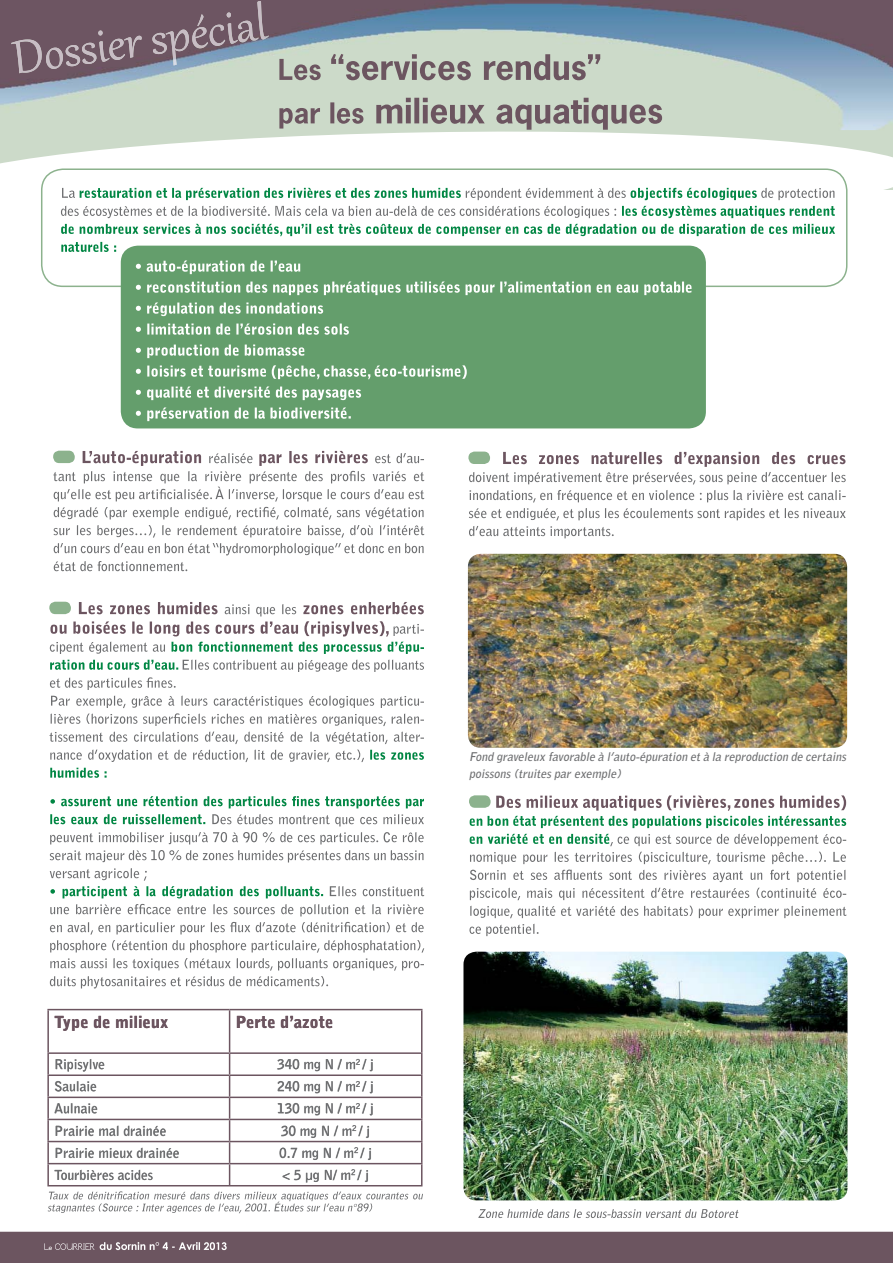
<style>
.page{position:relative;width:893px;height:1263px;background:#fff}
.page>*{position:absolute;margin:0;border:0;box-sizing:border-box;transform-origin:0 0}
.t1{font:900 16.5px "Bell Gothic Std";color:#6c5560}
.t2{font:700 13.5px "Bell Gothic Std";color:#6d6e70}
.t3{font:italic 700 12px/16.5px "Bell Gothic Std";color:#6d6e70}
</style>
<div class="page">
<svg style="left:0;top:130px;width:893px;height:103px"></svg>
<img style="left:0;top:0;width:893px;height:130px">
<img style="left:463px;top:952px;width:384px;height:248px;border-radius:13px">
<hr style="left:47px;top:1009px;width:183px;height:1px;background:#6c5560">
<hr style="left:47px;top:1010px;width:2px;height:42px;background:#6c5560">
<hr style="left:230px;top:1009px;width:192px;height:1px;background:#6c5560">
<hr style="left:229px;top:1010px;width:1px;height:42px;background:#6c5560">
<hr style="left:421px;top:1010px;width:1px;height:42px;background:#6c5560">
<hr style="left:47px;top:1052px;width:183px;height:2px;background:#6c5560">
<hr style="left:47px;top:1054px;width:2px;height:21px;background:#6c5560">
<hr style="left:230px;top:1052px;width:192px;height:2px;background:#6c5560">
<hr style="left:47px;top:1075px;width:183px;height:1px;background:#6c5560">
<hr style="left:47px;top:1076px;width:2px;height:21px;background:#6c5560">
<hr style="left:230px;top:1075px;width:192px;height:1px;background:#6c5560">
<hr style="left:47px;top:1097px;width:183px;height:1px;background:#6c5560">
<hr style="left:47px;top:1098px;width:2px;height:21px;background:#6c5560">
<hr style="left:230px;top:1097px;width:192px;height:1px;background:#6c5560">
<hr style="left:47px;top:1119px;width:183px;height:1px;background:#6c5560">
<hr style="left:47px;top:1120px;width:2px;height:21px;background:#6c5560">
<hr style="left:230px;top:1119px;width:192px;height:1px;background:#6c5560">
<hr style="left:47px;top:1141px;width:183px;height:1px;background:#6c5560">
<hr style="left:47px;top:1142px;width:2px;height:21px;background:#6c5560">
<hr style="left:230px;top:1141px;width:192px;height:1px;background:#6c5560">
<hr style="left:47px;top:1163px;width:183px;height:1px;background:#6c5560">
<hr style="left:47px;top:1164px;width:2px;height:21px;background:#6c5560">
<hr style="left:230px;top:1163px;width:192px;height:1px;background:#6c5560">
<svg style="left:229px;top:1054px;width:1px;height:131px"></svg>
<svg style="left:421px;top:1054px;width:1px;height:131px"></svg>
<hr style="left:47px;top:1185px;width:375px;height:1px;background:#6c5560">
<svg style="left:283px;top:1169px;width:85px;height:13px"></svg>
<svg style="left:55px;top:1170px;width:98px;height:10px"></svg>
<svg style="left:280px;top:1147px;width:91px;height:13px"></svg>
<svg style="left:56px;top:1148px;width:123px;height:10px"></svg>
<svg style="left:281px;top:1125px;width:88px;height:13px"></svg>
<svg style="left:56px;top:1125px;width:110px;height:11px"></svg>
<svg style="left:278px;top:1103px;width:95px;height:13px"></svg>
<svg style="left:55px;top:1103px;width:42px;height:11px"></svg>
<svg style="left:278px;top:1081px;width:95px;height:12px"></svg>
<svg style="left:55px;top:1081px;width:41px;height:11px"></svg>
<svg style="left:278px;top:1059px;width:95px;height:12px"></svg>
<svg style="left:56px;top:1059px;width:48px;height:13px"></svg>
<svg style="left:237px;top:1016px;width:95px;height:12px"></svg>
<svg style="left:55px;top:1016px;width:113px;height:15px"></svg>
<svg style="left:48px;top:1191px;width:375px;height:22px"></svg>
<img style="left:468px;top:554px;width:379px;height:194px;border-radius:13px">
<div style="left:0;top:1232px;width:893px;height:31px;background:#6c5560"></div>
<svg style="left:478px;top:1209px;width:260px;height:9px"></svg>
<div style="left:41px;top:168px;width:806px;height:119px;border:2px solid #8cb28d;border-radius:21px"></div>
<div style="left:121px;top:246px;width:585px;height:182px;background:#649e6c;border-radius:17px"></div>
<svg style="left:61px;top:242px;width:55px;height:10px"></svg>
<svg style="left:61px;top:224px;width:774px;height:12px"></svg>
<svg style="left:622px;top:206px;width:213px;height:12px"></svg>
<svg style="left:61px;top:206px;width:555px;height:12px"></svg>
<svg style="left:62px;top:188px;width:772px;height:12px"></svg>
<svg style="left:279px;top:98px;width:383px;height:32px;background:#adb0a8"></svg>
<svg style="left:279px;top:54px;width:321px;height:26px;background:#aaaba4"></svg>
<img style="left:11px;top:40px;width:67px;height:33px">
<svg style="left:136px;top:407px;width:215px;height:14px"></svg>
<svg style="left:136px;top:386px;width:225px;height:14px"></svg>
<svg style="left:136px;top:365px;width:331px;height:14px"></svg>
<svg style="left:136px;top:344px;width:168px;height:14px"></svg>
<svg style="left:136px;top:323px;width:213px;height:12px"></svg>
<svg style="left:136px;top:302px;width:187px;height:14px"></svg>
<svg style="left:136px;top:281px;width:555px;height:14px"></svg>
<svg style="left:136px;top:260px;width:164px;height:14px"></svg>
<svg style="left:50px;top:922px;width:374px;height:66px"></svg>
<svg style="left:50px;top:904px;width:374px;height:12px"></svg>
<svg style="left:330px;top:886px;width:94px;height:10px"></svg>
<svg style="left:50px;top:868px;width:273px;height:30px"></svg>
<svg style="left:50px;top:850px;width:373px;height:12px"></svg>
<svg style="left:50px;top:832px;width:374px;height:12px"></svg>
<svg style="left:212px;top:814px;width:212px;height:12px"></svg>
<svg style="left:50px;top:814px;width:155px;height:10px"></svg>
<svg style="left:50px;top:796px;width:374px;height:12px"></svg>
<svg style="left:50px;top:768px;width:57px;height:10px"></svg>
<svg style="left:370px;top:750px;width:54px;height:10px"></svg>
<svg style="left:50px;top:750px;width:314px;height:12px"></svg>
<svg style="left:50px;top:732px;width:374px;height:12px"></svg>
<svg style="left:51px;top:696px;width:373px;height:30px"></svg>
<svg style="left:50px;top:660px;width:374px;height:30px"></svg>
<svg style="left:50px;top:602px;width:374px;height:52px"></svg>
<div style="left:49px;top:602px;width:22px;height:12px;background:#8cb28d;border-radius:6px"></div>
<svg style="left:469px;top:924px;width:70px;height:12px"></svg>
<svg style="left:470px;top:906px;width:376px;height:12px"></svg>
<svg style="left:470px;top:888px;width:376px;height:12px"></svg>
<svg style="left:470px;top:870px;width:375px;height:12px"></svg>
<svg style="left:470px;top:852px;width:376px;height:12px"></svg>
<svg style="left:470px;top:834px;width:376px;height:12px"></svg>
<svg style="left:470px;top:795px;width:376px;height:33px"></svg>
<div style="left:469px;top:795px;width:22px;height:13px;background:#8cb28d;border-radius:6px"></div>
<svg style="left:54px;top:561px;width:133px;height:10px"></svg>
<svg style="left:53px;top:451px;width:371px;height:104px"></svg>
<div style="left:53px;top:451px;width:22px;height:12px;background:#8cb28d;border-radius:6px"></div>
<svg style="left:469px;top:526px;width:145px;height:12px"></svg>
<svg style="left:469px;top:508px;width:377px;height:12px"></svg>
<svg style="left:469px;top:490px;width:377px;height:12px"></svg>
<svg style="left:469px;top:452px;width:377px;height:32px"></svg>
<div style="left:468px;top:452px;width:22px;height:12px;background:#8cb28d;border-radius:6px"></div>
<p class="t1" style="left:54px;top:1014px;width:116px">Type de milieux</p>
<p class="t1" style="left:236px;top:1014px;width:99px">Perte d’azote</p>
<p class="t2" style="left:54px;top:1058px;width:52px">Ripisylve</p>
<p class="t2" style="left:277px;top:1058px;width:98px">340 mg N / m<sup>2</sup> / j</p>
<p class="t2" style="left:54px;top:1080px;width:44px">Saulaie</p>
<p class="t2" style="left:277px;top:1080px;width:98px">240 mg N / m<sup>2</sup> / j</p>
<p class="t2" style="left:54px;top:1102px;width:45px">Aulnaie</p>
<p class="t2" style="left:277px;top:1102px;width:98px">130 mg N / m<sup>2</sup> / j</p>
<p class="t2" style="left:54px;top:1124px;width:114px">Prairie mal drainée</p>
<p class="t2" style="left:281px;top:1124px;width:90px">30 mg N / m<sup>2</sup> / j</p>
<p class="t2" style="left:54px;top:1146px;width:127px">Prairie mieux drainée</p>
<p class="t2" style="left:279px;top:1146px;width:94px">0.7 mg N / m<sup>2</sup> / j</p>
<p class="t2" style="left:54px;top:1169px;width:100px">Tourbières acides</p>
<p class="t2" style="left:282px;top:1169px;width:88px">&lt; 5 μg N/ m<sup>2</sup> / j</p>
<p class="t3" style="left:469px;top:749px;width:381px">Fond graveleux favorable à l’auto-épuration età la reproduction de certains poissons (truites par exemple)</p>
</div>
